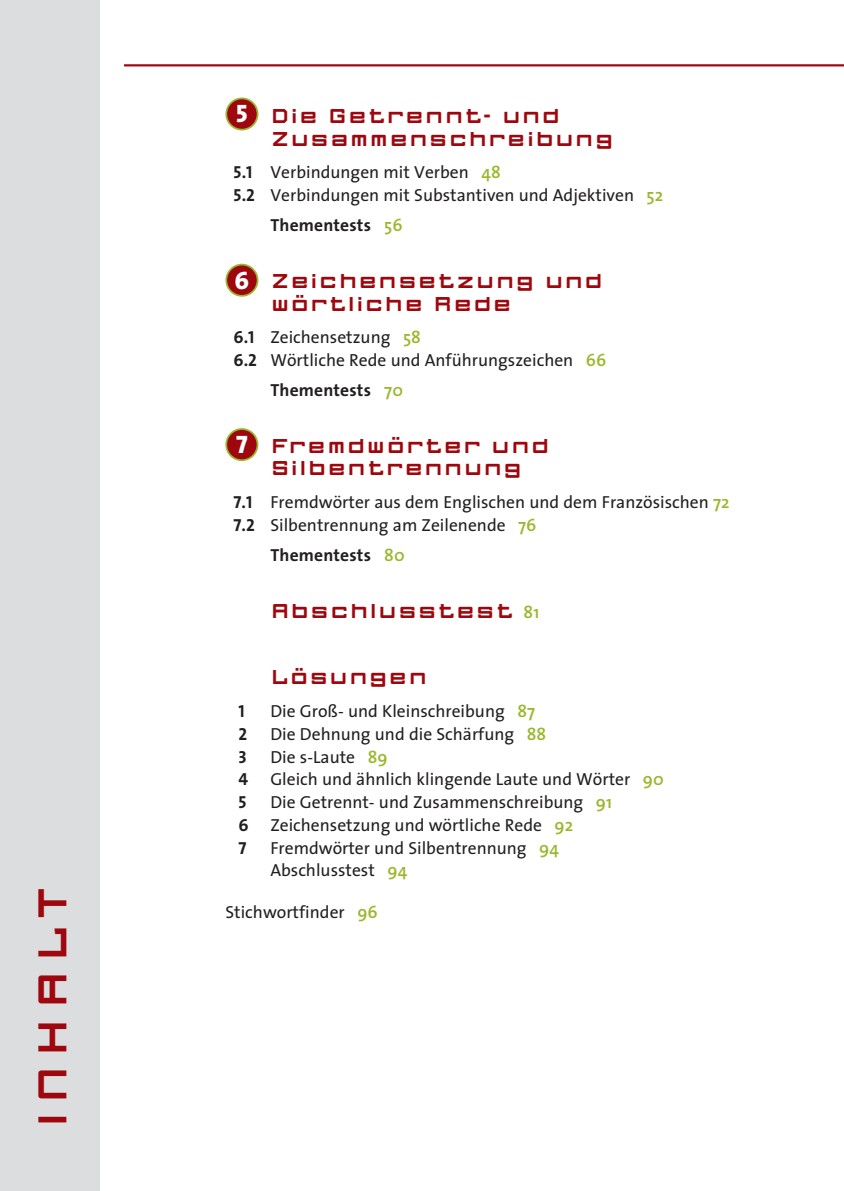
<style>
.page{position:relative;width:844px;height:1191px;background:#fff}
.page>*{position:absolute;margin:0;border:0;box-sizing:border-box;transform-origin:0 0}
.t1{font:42px "FF Gothic One Two";letter-spacing:.19em;color:#9d070d}
.t2{font:25.38px "The Sans Extra Bold Caps";color:#fff}
.t3{font:21px/22.8px "FF Gothic One Two";letter-spacing:.01em;color:#9d070d}
.t4{font:17.5px/22.8px "The Sans";color:#231f20}
.t5{font:700 17.5px "The Sans";letter-spacing:.01em;color:#231f20}
.t6{font:17.5px "The Sans Bold Caps";color:#231f20}
.s1{font-family:"The Sans Bold Caps"}
.s2{font-weight:600;color:#9ab82d}
.s3{font-family:"The Sans";font-weight:600;font-size:17.5px;color:#9ab82d}
</style>
<div class="page">
<div style="left:0;top:0;width:99px;height:1191px;background:#dcdddf"></div>
<hr style="left:124px;top:64px;width:719px;height:2px;background:#9d070d">
<div style="left:226px;top:98px;width:31px;height:32px;background:#9d070d;border-radius:50%"></div>
<div style="left:225px;top:97px;width:33px;height:33px;border:2px solid #9ab82d;border-radius:50%"></div>
<div style="left:226px;top:264px;width:31px;height:32px;background:#9d070d;border-radius:50%"></div>
<div style="left:225px;top:264px;width:33px;height:33px;border:2px solid #9ab82d;border-radius:50%"></div>
<div style="left:226px;top:429px;width:31px;height:31px;background:#9d070d;border-radius:50%"></div>
<div style="left:225px;top:428px;width:33px;height:33px;border:2px solid #9ab82d;border-radius:50%"></div>
<h1 class="t1" style="left:30px;top:1128px;width:244px;rotate:-90deg">inhalt</h1>
<h2 class="t2" style="left:236px;top:92px;width:13px">5</h2>
<p class="t3" style="left:270px;top:104px;width:345px">Die Getrennt- und<br>Zusammenschreibung</p>
<p class="t4" style="left:233px;top:161px;width:431px"><span class="s1">5.1</span> Verbindungen mit Verben <span class="s2">48<br></span><span class="s1">5.2</span> Verbindungen mit Substantiven und Adjektiven <span class="s2">52</span></p>
<p class="t5" style="left:270px;top:210px;width:134px">Thementests <span class="s2">56</span></p>
<p class="t3" style="left:270px;top:269px;width:334px">Zeichensetzung und wörtliche Rede</p>
<p class="t4" style="left:233px;top:325px;width:374px"><span class="s1">6.1</span> Zeichensetzung <span class="s2">58<br></span><span class="s1">6.2</span> Wörtliche Rede und Anführungszeichen <span class="s2">66</span></p>
<p class="t5" style="left:270px;top:375px;width:134px">Thementests <span class="s2">70</span></p>
<p class="t3" style="left:270px;top:433px;width:281px">Fremdwörter und<br>Silbentrennung</p>
<p class="t4" style="left:233px;top:490px;width:497px"><span class="s1">7.1</span> Fremdwörter aus dem Englischen und dem Französischen <span class="s2">72<br></span><span class="s1">7.2</span> Silbentrennung am Zeilenende <span class="s2">76</span></p>
<p class="t5" style="left:270px;top:540px;width:136px">Thementests <span class="s2">80</span></p>
<h2 class="t2" style="left:234px;top:259px;width:16px">6</h2>
<h2 class="t2" style="left:236px;top:423px;width:13px">7</h2>
<p class="t3" style="left:270px;top:598px;width:270px">Abschlusstest <span class="s3">81</span></p>
<p class="t3" style="left:270px;top:665px;width:159px">Lösungen</p>
<p class="t6" style="left:238px;top:696px;width:8px">1</p>
<p class="t4" style="left:270px;top:699px;width:266px">Die Groß- und Kleinschreibung <span class="s2">87</span></p>
<p class="t6" style="left:238px;top:719px;width:10px">2</p>
<p class="t4" style="left:270px;top:722px;width:277px">Die Dehnung und die Schärfung <span class="s2">88</span></p>
<p class="t6" style="left:238px;top:742px;width:10px">3</p>
<p class="t4" style="left:270px;top:744px;width:119px">Die s-Laute <span class="s2">89</span></p>
<p class="t6" style="left:238px;top:764px;width:11px">4</p>
<p class="t4" style="left:270px;top:767px;width:395px">Gleich und ähnlich klingende Laute und Wörter <span class="s2">90</span></p>
<p class="t6" style="left:238px;top:787px;width:10px">5</p>
<p class="t4" style="left:238px;top:790px;width:375px;text-indent:32px">Die Getrennt- und Zusammenschreibung <span class="s2">91<br></span><span class="s1">6</span> Zeichensetzung und wörtliche Rede <span class="s2">92</span></p>
<p class="t6" style="left:238px;top:833px;width:10px">7</p>
<p class="t4" style="left:270px;top:835px;width:290px">Fremdwörter und Silbentrennung <span class="s2">94<br></span>Abschlusstest <span class="s2">94</span></p>
<p class="t4" style="left:225px;top:900px;width:154px">Stichwortfinder <span class="s2">96</span></p>
</div>
